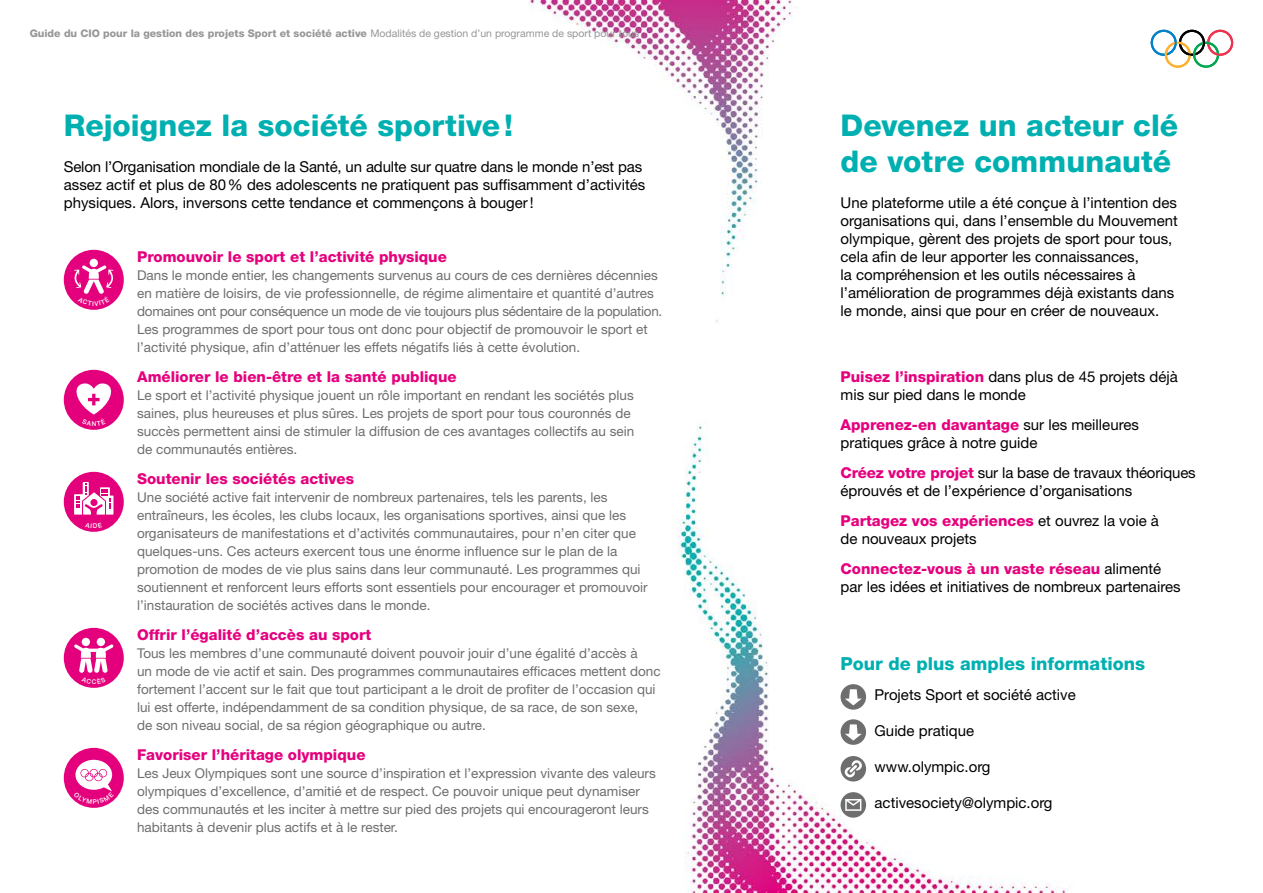
<style>
.page{position:relative;width:1263px;height:893px;background:#fff}
.page>*{position:absolute;margin:0;border:0;box-sizing:border-box;transform-origin:0 0}
.t1{font:800 30px/36px "Helvetica Neue LT Std";color:#00b0b1}
.t2{font:800 18px "Helvetica Neue LT Std";color:#00b0b1}
.t3{font:15px/18px "Helvetica Neue LT Std";color:#000}
.t4{font:800 15px "Helvetica Neue LT Std";color:#e5007d}
.t5{font:13.5px/18px "Helvetica Neue LT Std";color:#6e6e6e}
.t6{font:800 10.5px "Helvetica Neue LT Std";color:#979797}
.s1{font-weight:400}
.s2{font-weight:800;color:#e5007d}
</style>
<div class="page">
<img style="left:63px;top:0;width:1171px;height:893px">
<svg style="left:1151px;top:30px;width:82px;height:38px"></svg>
<svg style="left:840px;top:684px;width:26px;height:26px"></svg>
<svg style="left:845px;top:689px;width:17px;height:16px"></svg>
<svg style="left:840px;top:719px;width:26px;height:26px"></svg>
<svg style="left:845px;top:724px;width:17px;height:17px"></svg>
<div style="left:840px;top:792px;width:26px;height:26px;background:#6e6e6e;border-radius:50%"></div>
<svg style="left:845px;top:799px;width:16px;height:12px"></svg>
<div style="left:840px;top:756px;width:26px;height:25px;background:#6e6e6e;border-radius:50%"></div>
<svg style="left:844px;top:760px;width:18px;height:17px"></svg>
<svg style="left:64px;top:250px;width:60px;height:60px"></svg>
<svg style="left:64px;top:472px;width:60px;height:60px"></svg>
<svg style="left:64px;top:370px;width:60px;height:60px"></svg>
<svg style="left:64px;top:628px;width:60px;height:60px"></svg>
<svg style="left:64px;top:748px;width:60px;height:60px"></svg>
<p class="t6" style="left:30px;top:27px;width:611px">Guide du CIO pour la gestion des projets Sport et société active <span class="s1">Modalités de gestion d’un programme de sport pour tous</span></p>
<h1 class="t1" style="left:64px;top:107px;width:451px">Rejoignez la société sportive!</h1>
<p class="t3" style="left:64px;top:157px;width:583px">Selon l’Organisation mondiale de la Santé, un adulte sur quatre dans le monde n’est pas assez actif et plus de 80% des adolescents ne pratiquent pas suffisamment d’activités physiques. Alors, inversons cette tendance et commençons à bouger!</p>
<p class="t4" style="left:137px;top:248px;width:311px">Promouvoir le sport et l’activité physique</p>
<p class="t5" style="left:137px;top:266px;width:527px">Dans le monde entier, les changements survenus au cours de ces dernières décennies en matière de loisirs, de vie professionnelle, de régime alimentaire et quantité d’autres domaines ont pour conséquence un mode de vie toujours plus sédentaire de la population.<br>Les programmes de sport pour tous ont donc pour objectif de promouvoir le sport et l’activité physique, afin d’atténuer les effets négatifs liés à cette évolution.</p>
<p class="t4" style="left:137px;top:368px;width:321px">Améliorer le bien-être et la santé publique</p>
<p class="t5" style="left:137px;top:386px;width:499px">Le sport et l’activité physique jouent un rôle important en rendant les sociétés plus saines, plus heureuses et plus sûres. Les projets de sport pour tous couronnés de succès permettent ainsi de stimuler la diffusion de ces avantages collectifs au sein de communautés entières.</p>
<p class="t4" style="left:137px;top:470px;width:218px">Soutenir les sociétés actives</p>
<p class="t5" style="left:137px;top:488px;width:512px">Une société active fait intervenir de nombreux partenaires, tels les parents, les entraîneurs, les écoles, les clubs locaux, les organisations sportives, ainsi que les organisateurs de manifestations et d’activités communautaires, pour n’en citer que quelques-uns. Ces acteurs exercent tous une énorme influence sur le plan de la promotion de modes de vie plus sains dans leur communauté. Les programmes qui soutiennent et renforcent leurs efforts sont essentiels pour encourager et promouvoir l’instauration de sociétés actives dans le monde.</p>
<p class="t4" style="left:137px;top:626px;width:236px">Offrir l’égalité d’accès au sport</p>
<p class="t5" style="left:137px;top:644px;width:525px">Tous les membres d’une communauté doivent pouvoir jouir d’une égalité d’accès à<br>un mode de vie actif et sain. Des programmes communautaires efficaces mettent donc fortement l’accent sur le fait que tout participant a le droit de profiter de l’occasion qui lui est offerte, indépendamment de sa condition physique, de sa race, de son sexe,<br>de son niveau social, de sa région géographique ou autre.</p>
<p class="t4" style="left:137px;top:746px;width:230px">Favoriser l’héritage olympique</p>
<p class="t5" style="left:137px;top:764px;width:520px">Les Jeux Olympiques sont une source d’inspiration et l’expression vivante des valeurs olympiques d’excellence, d’amitié et de respect. Ce pouvoir unique peut dynamiser des communautés et les inciter à mettre sur pied des projets qui encourageront leurs habitants à devenir plus actifs et à le rester.</p>
<h1 class="t1" style="left:840px;top:107px;width:339px">Devenez un acteur clé de votre communauté</h1>
<p class="t3" style="left:840px;top:193px;width:339px">Une plateforme utile a été conçue à l’intention des organisations qui, dans l’ensemble du Mouvement olympique, gèrent des projets de sport pour tous, cela afin de leur apporter les connaissances,<br>la compréhension et les outils nécessaires à l’amélioration de programmes déjà existants dans le monde, ainsi que pour en créer de nouveaux.</p>
<p class="t3" style="left:840px;top:367px;width:339px"><span class="s2">Puisez l’inspiration</span> dans plus de 45 projets déjà mis sur pied dans le monde</p>
<p class="t3" style="left:840px;top:415px;width:300px"><span class="s2">Apprenez-en davantage</span> sur les meilleures pratiques grâce à notre guide</p>
<p class="t3" style="left:840px;top:463px;width:357px"><span class="s2">Créez votre projet</span> sur la base de travaux théoriques éprouvés et de l’expérience d’organisations</p>
<p class="t3" style="left:840px;top:511px;width:320px"><span class="s2">Partagez vos expériences</span> et ouvrez la voie à de nouveaux projets</p>
<p class="t3" style="left:840px;top:559px;width:342px"><span class="s2">Connectez-vous à un vaste réseau</span> alimenté par les idées et initiatives de nombreux partenaires</p>
<h2 class="t2" style="left:840px;top:653px;width:306px">Pour de plus amples informations</h2>
<p class="t3" style="left:874px;top:685px;width:203px">Projets Sport et société active</p>
<p class="t3" style="left:874px;top:721px;width:101px">Guide pratique</p>
<p class="t3" style="left:874px;top:757px;width:117px">www.olympic.org</p>
<p class="t3" style="left:874px;top:793px;width:179px">activesociety@olympic.org</p>
</div>
